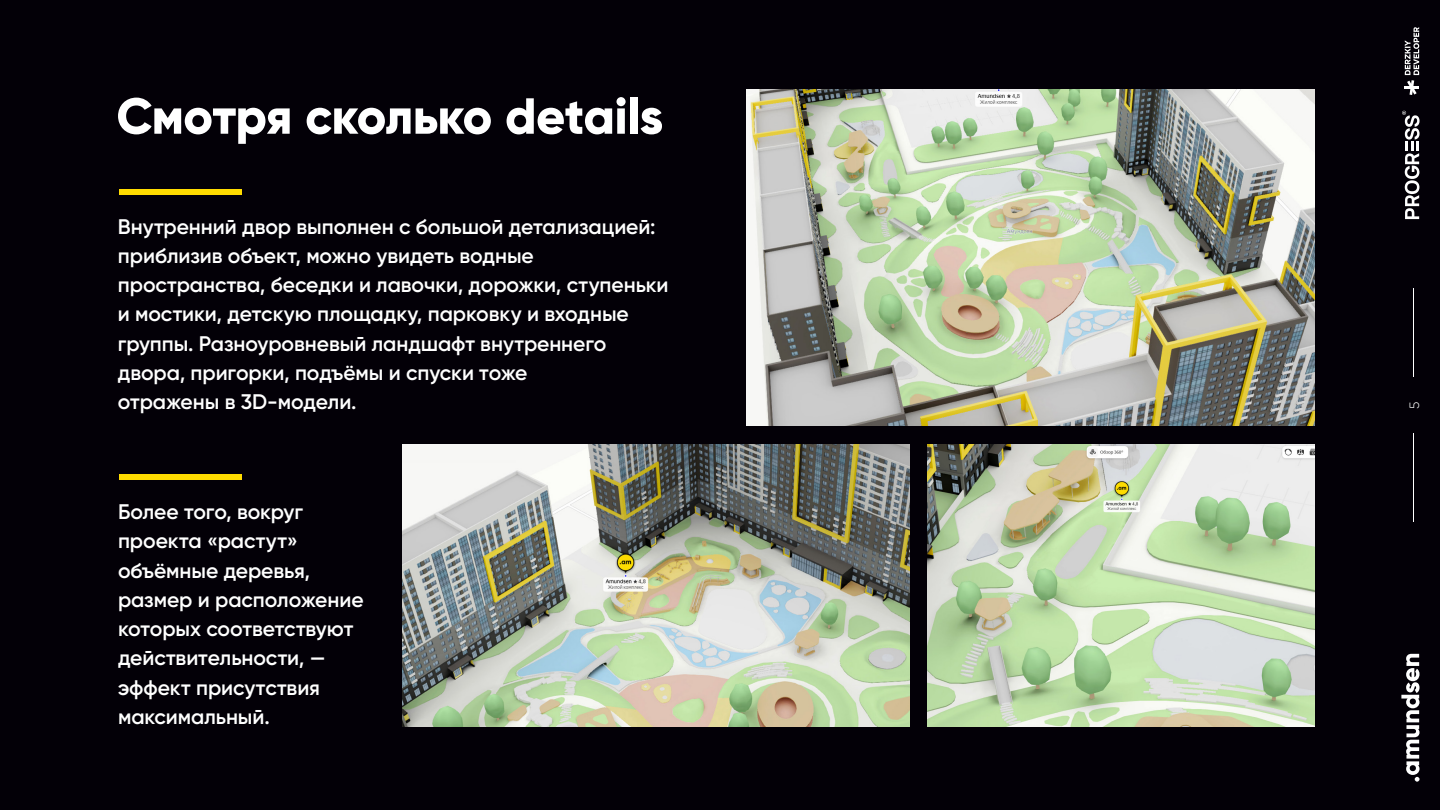
<style>
.page{position:relative;width:1440px;height:810px;background:#030007}
.page>*{position:absolute;margin:0;border:0;box-sizing:border-box;transform-origin:0 0}
.t1{font:800 50.62px "Gilroy";letter-spacing:-.015em;color:#fff}
.t2{font:600 21.08px/29.2px "Gilroy";letter-spacing:-.005em;color:#fff}
.t3{font:300 13.5px "Gilroy";color:#fff}
</style>
<div class="page">
<img style="left:747px;top:89px;width:567px;height:337px">
<img style="left:927px;top:445px;width:387px;height:282px">
<img style="left:403px;top:445px;width:507px;height:282px">
<div style="left:119px;top:189px;width:123px;height:5px;background:#ffdc00"></div>
<div style="left:119px;top:475px;width:123px;height:5px;background:#ffdc00"></div>
<svg style="left:1405px;top:27px;width:14px;height:68px"></svg>
<hr style="left:1405px;top:86px;width:14px;height:3px;background:#fff">
<svg style="left:1402px;top:111px;width:18px;height:108px"></svg>
<svg style="left:1401px;top:654px;width:19px;height:128px"></svg>
<hr style="left:1414px;top:289px;width:1px;height:88px;background:#fff">
<hr style="left:1414px;top:433px;width:1px;height:88px;background:#fff">
<h1 class="t1" style="left:117px;top:84px;width:548px">Смотря сколько details</h1>
<p class="t2" style="left:118px;top:211px;width:552px">Внутренний двор выполнен с большой детализацией: приблизив объект, можно увидеть водные пространства, беседки и лавочки, дорожки, ступеньки и мостики, детскую площадку, парковку и входные группы. Разноуровневый ландшафт внутреннего двора, пригорки, подъёмы и спуски тоже<br>отражены в 3D-модели.</p>
<p class="t2" style="left:118px;top:497px;width:247px">Более того, вокруг проекта «растут» объёмные деревья, размер и расположение которых соответствуют действительности, — эффект присутствия максимальный.</p>
<p class="t3" style="left:1406px;top:409px;width:9px;rotate:-90deg">5</p>
</div>
